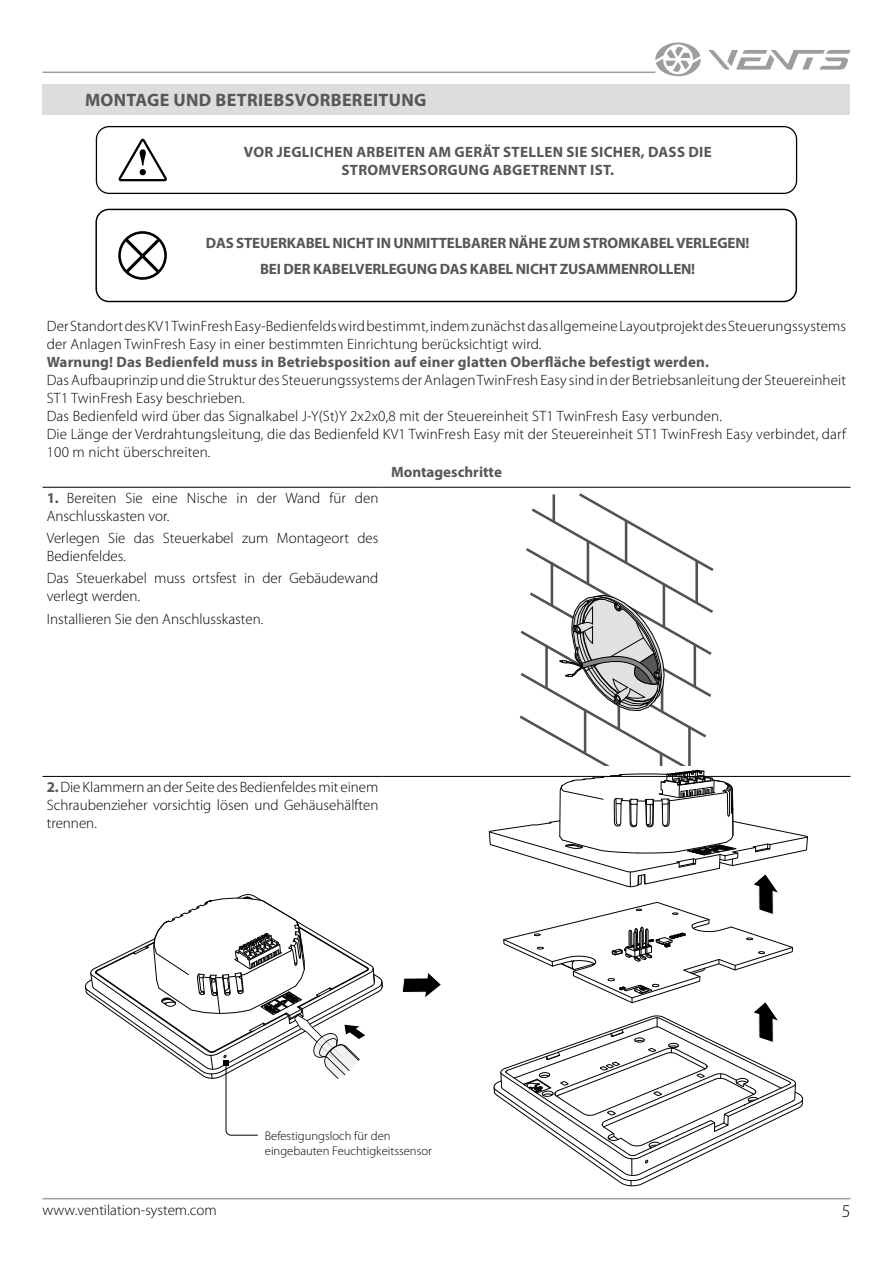
<style>
.page{position:relative;width:893px;height:1263px;background:#fff}
.page>*{position:absolute;margin:0;border:0;box-sizing:border-box;transform-origin:0 0}
.t1{font:700 18px "Myriad Pro";letter-spacing:.02em;color:#575756}
.t2{font:300 18px "Myriad Pro";color:#000}
.t3{font:300 15px/18px "Myriad Pro";letter-spacing:.01em;color:#000}
.t4{font:700 15px/18px "Myriad Pro";letter-spacing:.01em;color:#575756;text-align:center}
.t5{font:700 15px/26.5px "Myriad Pro";letter-spacing:-.01em;color:#575756;text-align:center}
.t6{font:300 12.6px/15px "Myriad Pro";color:#000}
.s1{font-weight:700;color:#575756}
</style>
<div class="page">
<hr style="left:43px;top:487px;width:340px;height:1px;background:#000">
<hr style="left:383px;top:487px;width:467px;height:1px;background:#000">
<hr style="left:43px;top:776px;width:340px;height:1px;background:#000">
<hr style="left:383px;top:776px;width:467px;height:1px;background:#000">
<div style="left:95px;top:209px;width:702px;height:93px;border:1px solid #000;border-radius:13px"></div>
<svg style="left:118px;top:231px;width:49px;height:49px"></svg>
<div style="left:42px;top:84px;width:808px;height:31px;background:#dcdddd"></div>
<div style="left:96px;top:126px;width:701px;height:68px;border:1px solid #000;border-radius:13px"></div>
<svg style="left:118px;top:139px;width:49px;height:42px"></svg>
<svg style="left:402px;top:972px;width:39px;height:25px"></svg>
<svg style="left:225px;top:71px;width:77px;height:706px"></svg>
<svg style="left:85px;top:894px;width:298px;height:242px"></svg>
<svg style="left:489px;top:493px;width:319px;height:693px"></svg>
<hr style="left:43px;top:1198px;width:807px;height:1px;background:#9d9d9c">
<hr style="left:43px;top:72px;width:612px;height:1px;background:#9d9d9c">
<svg style="left:708px;top:50px;width:142px;height:20px"></svg>
<svg style="left:655px;top:43px;width:46px;height:33px"></svg>
<p class="t1" style="left:85px;top:88px;width:343px">MONTAGE UND BETRIEBSVORBEREITUNG</p>
<p class="t4" style="left:244px;top:142px;width:470px">VOR JEGLICHEN ARBEITEN AM GERÄT STELLEN SIE SICHER, DASS DIE<br>STROMVERSORGUNG ABGETRENNT IST.</p>
<p class="t5" style="left:206px;top:229px;width:545px">DAS STEUERKABEL NICHT IN UNMITTELBARER NÄHE ZUM STROMKABEL VERLEGEN!<br>BEI DER KABELVERLEGUNG DAS KABEL NICHT ZUSAMMENROLLEN!</p>
<p class="t3" style="left:47px;top:318px;width:801px">Der Standort des KV1 TwinFresh Easy-Bedienfelds wird bestimmt, indem zunächst das allgemeine Layoutprojekt des Steuerungssystems der Anlagen TwinFresh Easy in einer bestimmten Einrichtung berücksichtigt wird.</p>
<p class="t4" style="left:47px;top:353px;width:664px">Warnung! Das Bedienfeld muss in Betriebsposition auf einer glatten Oberfläche befestigt werden.</p>
<p class="t3" style="left:47px;top:372px;width:801px">Das Aufbauprinzip und die Struktur des Steuerungssystems der Anlagen TwinFresh Easy sind in der Betriebsanleitung der Steuereinheit ST1 TwinFresh Easy beschrieben.<br>Das Bedienfeld wird über das Signalkabel J-Y(St)Y 2x2x0,8 mit der Steuereinheit ST1 TwinFresh Easy verbunden.<br>Die Länge der Verdrahtungsleitung, die das Bedienfeld KV1 TwinFresh Easy mit der Steuereinheit ST1 TwinFresh Easy verbindet, darf 100 m nicht überschreiten.</p>
<p class="t4" style="left:391px;top:463px;width:112px">Montageschritte</p>
<p class="t3" style="left:47px;top:489px;width:333px"><span class="s1">1.</span> Bereiten Sie eine Nische in der Wand für den<br>Anschlusskasten vor.</p>
<p class="t3" style="left:47px;top:529px;width:333px">Verlegen Sie das Steuerkabel zum Montageort des<br>Bedienfeldes.</p>
<p class="t3" style="left:47px;top:569px;width:333px">Das Steuerkabel muss ortsfest in der Gebäudewand verlegt werden.</p>
<p class="t3" style="left:47px;top:610px;width:218px">Installieren Sie den Anschlusskasten.</p>
<p class="t3" style="left:47px;top:778px;width:333px;text-align:justify"><span class="s1">2.</span> Die Klammern an der Seite des Bedienfeldes mit einem Schraubenzieher vorsichtig lösen und Gehäusehälften trennen.</p>
<p class="t6" style="left:265px;top:1128px;width:168px">Befestigungsloch für den eingebauten Feuchtigkeitssensor</p>
<p class="t3" style="left:43px;top:1201px;width:176px">www.ventilation-system.com</p>
<p class="t2" style="left:842px;top:1201px;width:10px">5</p>
</div>
